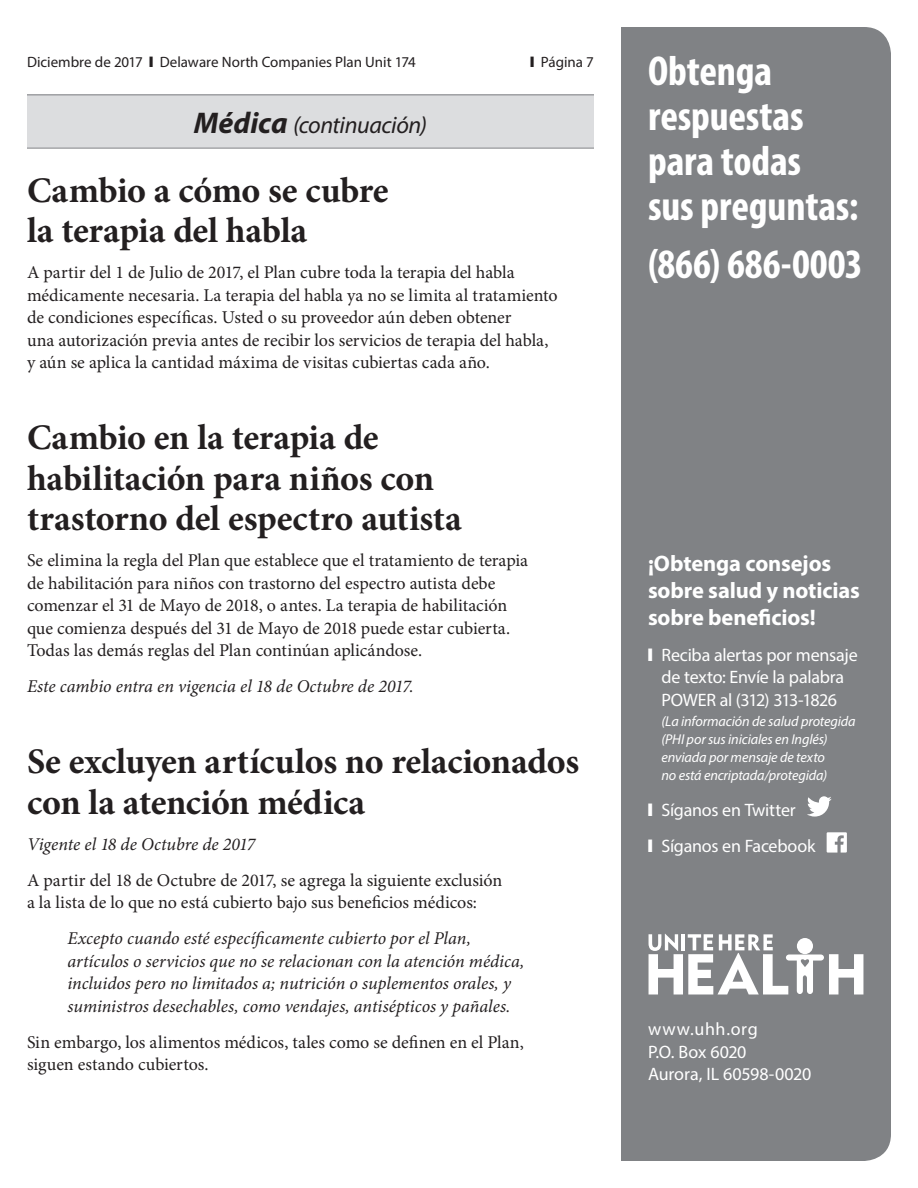
<style>
.page{position:relative;width:918px;height:1188px;background:#fff}
.page>*{position:absolute;margin:0;border:0;box-sizing:border-box;transform-origin:0 0}
.t1{font:700 condensed 42px/45px "Myriad Pro";letter-spacing:-.005em;color:#fff}
.t2{font:700 36px/40.5px "Minion Pro";letter-spacing:-.01em;color:#231f20}
.t3{font:italic 24px "Myriad Pro";letter-spacing:-.015em;color:#231f20}
.t4{font:700 22.5px/27px "Myriad Pro";letter-spacing:-.01em;color:#fff}
.t5{font:18px/22.5px "Minion Pro";letter-spacing:-.005em;color:#231f20}
.t6{font:italic 18px/22.5px "Minion Pro";letter-spacing:-.005em;color:#231f20}
.t7{font:18px/22.5px "Myriad Pro";letter-spacing:-.015em;color:#fff}
.t8{font:15px "Myriad Pro";color:#231f20}
.t9{font:italic 14.25px/18px "Myriad Pro";letter-spacing:-.01em;color:#fff}
.s1{font-weight:700;font-size:30px}
</style>
<div class="page">
<div style="left:621px;top:27px;width:270px;height:1134px;background:#808285"></div>
<svg style="left:649px;top:934px;width:214px;height:60px"></svg>
<svg style="left:807px;top:796px;width:25px;height:21px"></svg>
<svg style="left:827px;top:832px;width:20px;height:21px"></svg>
<div style="left:27px;top:94px;width:567px;height:54px;background:#dcdddf"></div>
<hr style="left:27px;top:94px;width:567px;height:1px;background:#808285">
<hr style="left:27px;top:148px;width:567px;height:1px;background:#808285">
<p class="t8" style="left:27px;top:53px;width:390px">Diciembre de 2017 ❙ Delaware North Companies Plan Unit 174</p>
<p class="t8" style="left:530px;top:53px;width:65px">❙ Página 7</p>
<h1 class="t1" style="left:648px;top:47px;width:212px">Obtenga respuestas para todas<br>sus preguntas:</h1>
<h1 class="t1" style="left:648px;top:241px;width:216px">(866) 686-0003</h1>
<h3 class="t3" style="left:194px;top:110px;width:235px"><span class="s1">Médica</span> (continuación)</h3>
<h2 class="t2" style="left:27px;top:169px;width:363px">Cambio a cómo se cubre la terapia del habla</h2>
<p class="t5" style="left:27px;top:261px;width:532px">A partir del 1 de Julio de 2017, el Plan cubre toda la terapia del habla médicamente necesaria. La terapia del habla ya no se limita al tratamiento de condiciones específicas. Usted o su proveedor aún deben obtener<br>una autorización previa antes de recibir los servicios de terapia del habla, y aún se aplica la cantidad máxima de visitas cubiertas cada año.</p>
<h2 class="t2" style="left:27px;top:417px;width:436px">Cambio en la terapia de habilitación para niños con trastorno del espectro autista</h2>
<p class="t5" style="left:27px;top:549px;width:503px">Se elimina la regla del Plan que establece que el tratamiento de terapia de habilitación para niños con trastorno del espectro autista debe comenzar el 31 de Mayo de 2018, o antes. La terapia de habilitación que comienza después del 31 de Mayo de 2018 puede estar cubierta.<br>Todas las demás reglas del Plan continúan aplicándose.</p>
<p class="t6" style="left:27px;top:675px;width:388px">Este cambio entra en vigencia el 18 de Octubre de 2017.</p>
<h2 class="t2" style="left:27px;top:741px;width:554px">Se excluyen artículos no relacionados con la atención médica</h2>
<p class="t6" style="left:27px;top:833px;width:230px">Vigente el 18 de Octubre de 2017</p>
<p class="t5" style="left:27px;top:869px;width:477px">A partir del 18 de Octubre de 2017, se agrega la siguiente exclusión a la lista de lo que no está cubierto bajo sus beneficios médicos:</p>
<p class="t6" style="left:68px;top:927px;width:458px">Excepto cuando esté específicamente cubierto por el Plan, artículos o servicios que no se relacionan con la atención médica, incluidos pero no limitados a; nutrición o suplementos orales, y suministros desechables, como vendajes, antisépticos y pañales.</p>
<p class="t5" style="left:27px;top:1031px;width:498px">Sin embargo, los alimentos médicos, tales como se definen en el Plan, siguen estando cubiertos.</p>
<p class="t4" style="left:648px;top:549px;width:213px">¡Obtenga consejos sobre salud y noticias sobre beneficios!</p>
<p class="t7" style="left:648px;top:643px;width:211px;text-align:center">❙ Reciba alertas por mensaje de texto: Envíe la palabra<br>POWER al (312) 313-1826</p>
<p class="t9" style="left:662px;top:712px;width:196px">(La información de salud protegida (PHI por sus iniciales en Inglés) enviada por mensaje de texto<br>no está encriptada/protegida)</p>
<p class="t7" style="left:648px;top:792px;width:169px;line-height:36px">❙ Síganos en Twitter<br>❙ Síganos en Facebook</p>
<p class="t7" style="left:648px;top:1017px;width:165px">www.uhh.org<br>P.O. Box 6020<br>Aurora, IL 60598-0020</p>
</div>
